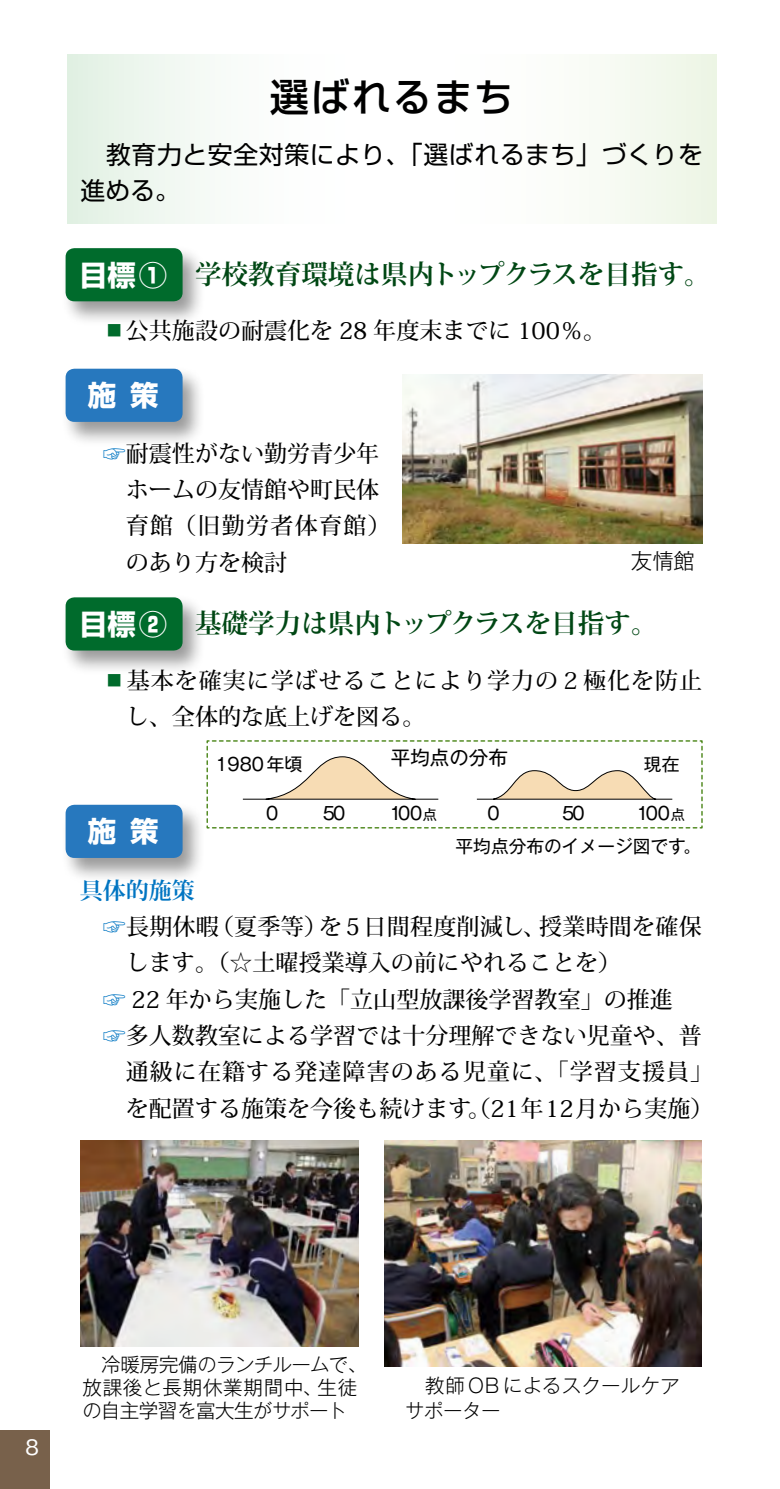
<style>
.page{position:relative;width:780px;height:1489px;background:#fff}
.page>*{position:absolute;margin:0;border:0;box-sizing:border-box;transform-origin:0 0}
.t1{font:500 39px "Shin Go Pro";letter-spacing:.05em;color:#000}
.t2{font:700 28.25px "Shin Go Pro";letter-spacing:.25em;color:#fff}
.t3{font:700 26.5px "Koz Min Pro";color:#004714}
.t4{font:24.75px/36.2px "Shin Go Pro";letter-spacing:.025em;color:#000}
.t5{font:500 23px/36.2px "Koz Min Pro";color:#000}
.t6{font:500 23px/36.2px "Koz Min Pro";letter-spacing:.04em;color:#000}
.t7{font:500 23px "Koz Min Pro";letter-spacing:.045em;color:#000}
.t8{font:700 23px "Koz Min Pro";color:#0075c2}
.t9{font:300 21.25px "Gothic MB101 Pro";color:#000}
.t10{font:500 21.25px "Gothic BBB Pro";color:#fff}
.t11{font:300 19.5px/23px "Gothic MB101 Pro";letter-spacing:-.01em;color:#000}
.t12{font:300 19.5px/24.8px "Gothic MB101 Pro";letter-spacing:.01em;color:#000}
.t13{font:19.5px "Gothic MB101 Pro";color:#000}
.t14{font:17.75px "Gothic MB101 Pro";color:#000}
.s1{color:#006b2c}
.s2{font-weight:800}
.s3{color:#0075c2}
.s4{font-size:14.25px}
</style>
<div class="page">
<div style="left:0;top:1430px;width:50px;height:58px;background:#78614b"></div>
<svg style="left:67px;top:55px;width:649px;height:168px"></svg>
<img style="left:402px;top:375px;width:300px;height:169px">
<img style="left:81px;top:1140px;width:277px;height:206px">
<img style="left:385px;top:1140px;width:316px;height:225px">
<svg style="left:206px;top:740px;width:497px;height:89px"></svg>
<div style="left:61px;top:245px;width:144px;height:81px;background:#000;opacity:.4"></div>
<div style="left:66px;top:248px;width:116px;height:53px;background:#006b2c;border-radius:9px"></div>
<div style="left:61px;top:365px;width:144px;height:81px;background:#000;opacity:.4"></div>
<div style="left:66px;top:369px;width:116px;height:53px;background:#2778be;border-radius:9px"></div>
<div style="left:61px;top:594px;width:144px;height:81px;background:#000;opacity:.4"></div>
<div style="left:66px;top:597px;width:116px;height:53px;background:#006b2c;border-radius:9px"></div>
<div style="left:61px;top:801px;width:144px;height:81px;background:#000;opacity:.4"></div>
<div style="left:66px;top:804px;width:116px;height:53px;background:#2778be;border-radius:9px"></div>
<h1 class="t1" style="left:270px;top:65px;width:245px">選ばれるまち</h1>
<p class="t4" style="left:81px;top:133px;width:623px;text-indent:25px">教育力と安全対策により、「選ばれるまち」づくりを進める。</p>
<p class="t3" style="left:195px;top:255px;width:517px">学校教育環境は県内トップクラスを目指す。</p>
<p class="t5" style="left:103px;top:312px;width:505px"><span class="s1">▪</span>公共施設の耐震化を 28 年度末までに 100％。</p>
<p class="t2" style="left:79px;top:252px;width:89px">目標<span class="s2">①</span></p>
<p class="t2" style="left:88px;top:373px;width:72px">施策</p>
<p class="t5" style="left:126px;top:434px;width:266px;text-indent:-23px"><span class="s3">☞</span>耐震性がない勤労青少年ホームの友情館や町民体育館（旧勤労者体育館）のあり方を検討</p>
<p class="t3" style="left:195px;top:604px;width:464px">基礎学力は県内トップクラスを目指す。</p>
<p class="t6" style="left:126px;top:661px;width:577px;text-indent:-23px"><span class="s1">▪</span>基本を確実に学ばせることにより学力の２極化を防止し、全体的な底上げを図る。</p>
<p class="t9" style="left:631px;top:543px;width:65px">友情館</p>
<p class="t2" style="left:79px;top:601px;width:89px">目標<span class="s2">②</span></p>
<p class="t2" style="left:88px;top:809px;width:72px">施策</p>
<p class="t13" style="left:391px;top:741px;width:118px">平均点の分布</p>
<p class="t14" style="left:215px;top:749px;width:88px">1980年頃</p>
<p class="t14" style="left:644px;top:749px;width:37px">現在</p>
<p class="t14" style="left:266px;top:798px;width:14px">0</p>
<p class="t14" style="left:323px;top:798px;width:24px">50</p>
<p class="t14" style="left:389px;top:798px;width:49px">100<span class="s4">点</span></p>
<p class="t14" style="left:487px;top:798px;width:14px">0</p>
<p class="t14" style="left:562px;top:798px;width:24px">50</p>
<p class="t14" style="left:636px;top:798px;width:50px">100<span class="s4">点</span></p>
<p class="t14" style="left:455px;top:831px;width:247px">平均点分布のイメージ図です。</p>
<p class="t8" style="left:80px;top:873px;width:117px">具体的施策</p>
<p class="t5" style="left:103px;top:907px;width:600px"><span class="s3">☞</span>長期休暇（夏季等）を 5 日間程度削減し、授業時間を確保</p>
<p class="t5" style="left:126px;top:943px;width:497px">します。（☆土曜授業導入の前にやれることを）</p>
<p class="t5" style="left:103px;top:980px;width:571px"><span class="s3">☞</span> 22 年から実施した「立山型放課後学習教室」の推進</p>
<p class="t5" style="left:103px;top:1016px;width:600px"><span class="s3">☞</span>多人数教室による学習では十分理解できない児童や、普</p>
<p class="t7" style="left:126px;top:1055px;width:589px">通級に在籍する発達障害のある児童に、「学習支援員」</p>
<p class="t5" style="left:126px;top:1089px;width:589px">を配置する施策を今後も続けます。（21年12月から実施）</p>
<p class="t10" style="left:26px;top:1429px;width:15px">8</p>
<p class="t11" style="left:82px;top:1350px;width:286px">　冷暖房完備のランチルームで、放課後と長期休業期間中、生徒の自主学習を富大生がサポート</p>
<p class="t12" style="left:405px;top:1369px;width:276px">　教師OBによるスクールケアサポーター</p>
</div>
